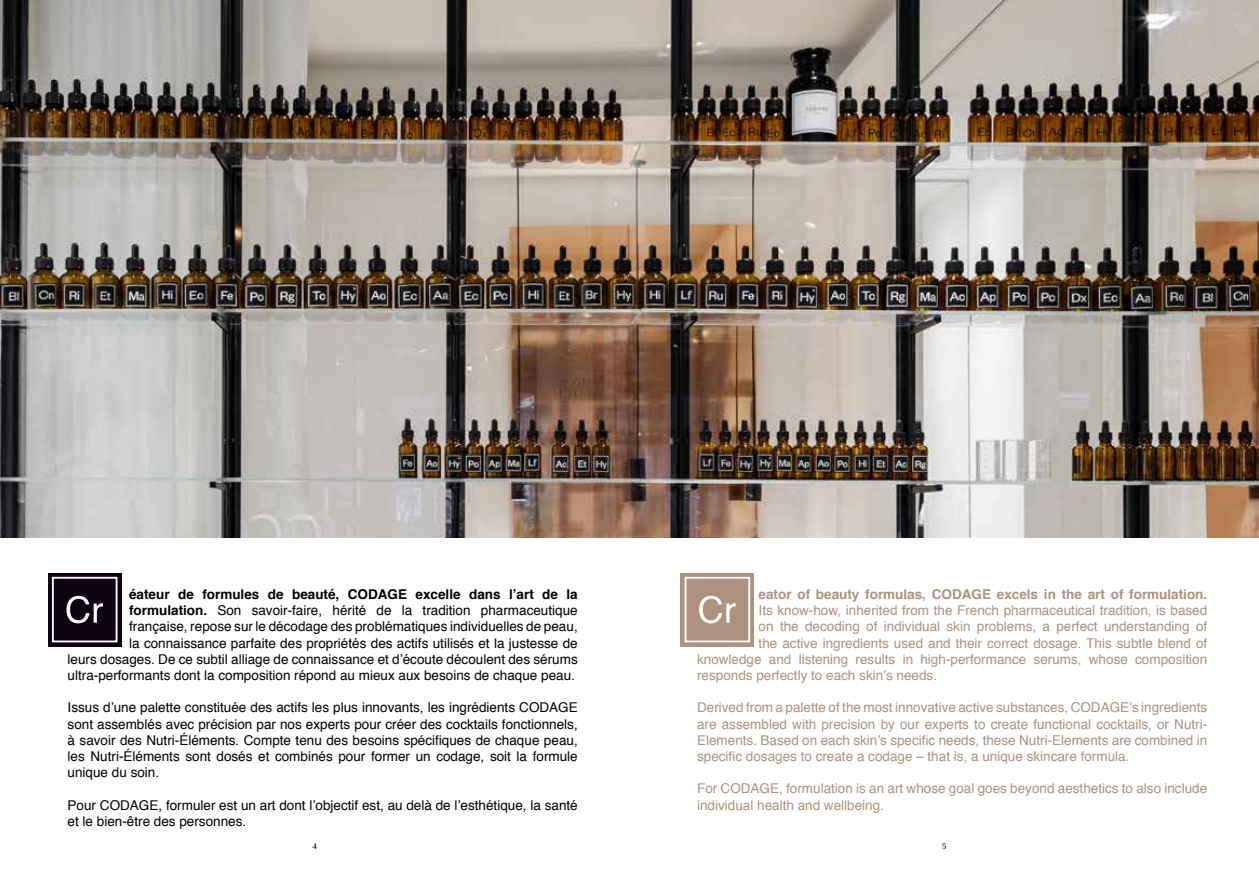
<style>
.page{position:relative;width:1259px;height:893px;background:#fff}
.page>*{position:absolute;margin:0;border:0;box-sizing:border-box;transform-origin:0 0}
.t1{font:13.5px/16.2px "Helvetica";color:#000;text-align:right}
.t2{font:13.5px/16.2px "Helvetica";color:#af917f;text-align:justify}
.t3{font:700 13.5px "Helvetica";color:#af917f}
.t4{font:9px "sainthonore";color:#000}
.s1{font-weight:700}
</style>
<div class="page">
<img style="left:0;top:0;width:1259px;height:538px">
<div style="left:48px;top:573px;width:74px;height:73px;background:#0d0312"></div>
<div style="left:52px;top:577px;width:65px;height:65px;border:2px solid #fff"></div>
<svg style="left:66px;top:596px;width:37px;height:27px"></svg>
<div style="left:680px;top:573px;width:74px;height:73px;background:#af917f"></div>
<div style="left:684px;top:577px;width:66px;height:65px;border:2px solid #fff"></div>
<svg style="left:699px;top:596px;width:36px;height:27px"></svg>
<p class="t1" style="left:68px;top:587px;width:512px"><span class="s1">éateur de formules de beauté, CODAGE excelle dans l’art de la formulation.</span> Son savoir-faire, hérité de la tradition pharmaceutique française, repose sur le décodage des problématiques individuelles de peau,<br>la connaissance parfaite des propriétés des actifs utilisés et la justesse de<br>leurs dosages. De ce subtil alliage de connaissance et d’écoute découlent des sérums ultra-performants dont la composition répond au mieux aux besoins de chaque peau.</p>
<p class="t1" style="left:68px;top:700px;width:512px;text-align:justify">Issus d’une palette constituée des actifs les plus innovants, les ingrédients CODAGE sont assemblés avec précision par nos experts pour créer des cocktails fonctionnels, à savoir des Nutri-Éléments. Compte tenu des besoins spécifiques de chaque peau, les Nutri-Éléments sont dosés et combinés pour former un codage, soit la formule unique du soin.</p>
<p class="t1" style="left:68px;top:797px;width:511px;text-align:left">Pour CODAGE, formuler est un art dont l’objectif est, au delà de l’esthétique, la santé et le bien-être des personnes.</p>
<p class="t3" style="left:758px;top:583px;width:450px">eator of beauty formulas, CODAGE excels in the art of formulation.</p>
<p class="t2" style="left:758px;top:603px;width:450px">Its know-how, inherited from the French pharmaceutical tradition, is based</p>
<p class="t2" style="left:758px;top:619px;width:450px">on the decoding of individual skin problems, a perfect understanding of</p>
<p class="t2" style="left:758px;top:635px;width:450px">the active ingredients used and their correct dosage. This subtle blend of</p>
<p class="t2" style="left:697px;top:651px;width:511px">knowledge and listening results in high-performance serums, whose composition</p>
<p class="t2" style="left:697px;top:668px;width:241px">responds perfectly to each skin’s needs.</p>
<p class="t2" style="left:697px;top:700px;width:511px">Derived from a palette of the most innovative active substances, CODAGE’s ingredients are assembled with precision by our experts to create functional cocktails, or Nutri-Elements. Based on each skin’s specific needs, these Nutri-Elements are combined in specific dosages to create a codage – that is, a unique skincare formula.</p>
<p class="t2" style="left:697px;top:781px;width:511px">For CODAGE, formulation is an art whose goal goes beyond aesthetics to also include individual health and wellbeing.</p>
<p class="t4" style="left:312px;top:841px;width:6px">4</p>
<p class="t4" style="left:942px;top:841px;width:6px">5</p>
</div>
